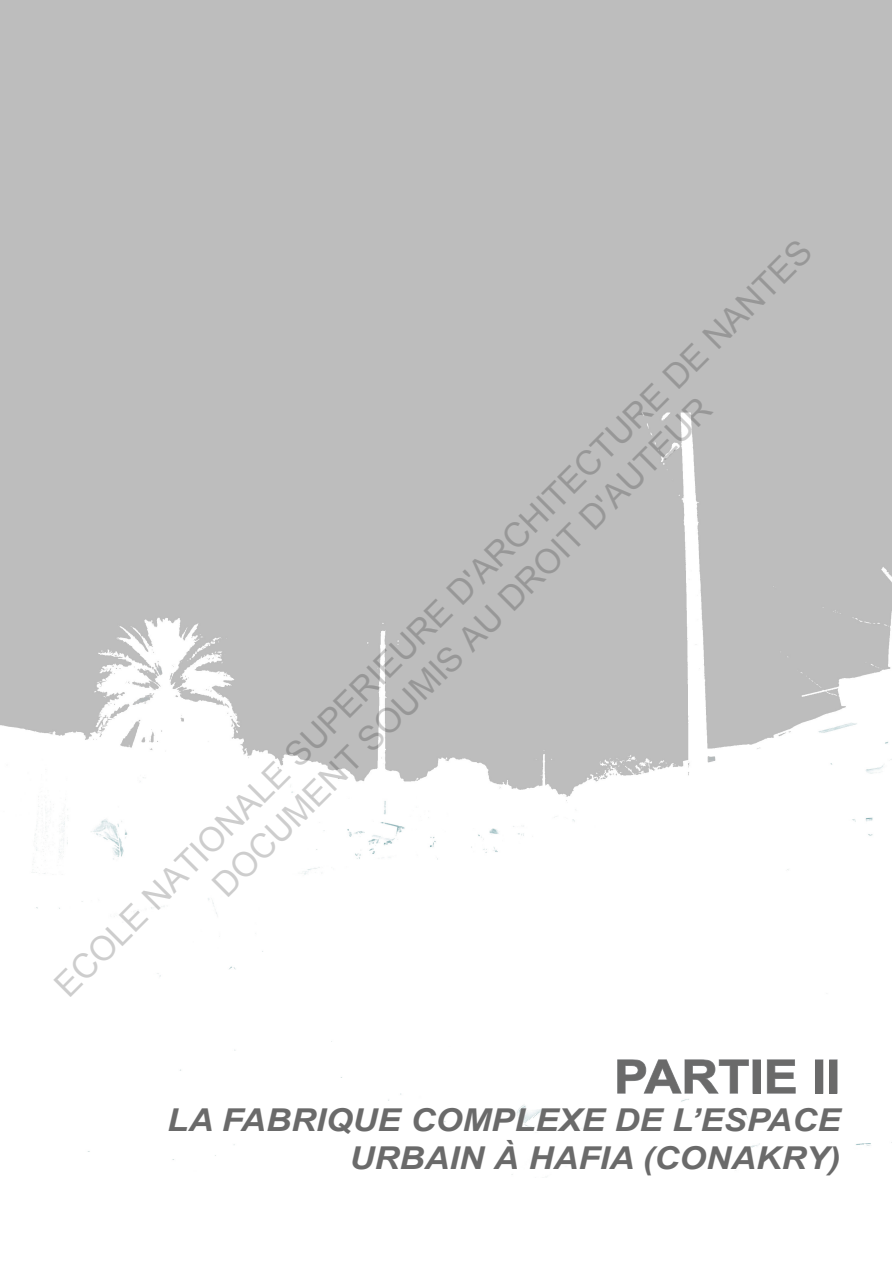
<style>
.page{position:relative;width:893px;height:1263px;background:#fff}
.page>*{position:absolute;margin:0;border:0;box-sizing:border-box;transform-origin:0 0}
.t1{font:700 46.5px "Arial";color:#6a6a6a;scale:1.1 1}
.t2{font:33.9px/40.7px "Arial";color:rgb(0 0 0/.2);text-align:center}
.t3{font:italic 700 31.5px/37.8px "Arial";color:#6a6a6a;text-align:right;scale:1.1 1}
</style>
<div class="page">
<img style="left:0;top:0;width:892px;height:1175px">
<svg style="left:617px;top:1059px;width:132px;height:35px"></svg>
<div style="left:752px;top:1059px;width:9px;height:34px;border:1px solid #8a8c8f"></div>
<svg style="left:767px;top:1059px;width:29px;height:35px"></svg>
<div style="left:815px;top:1059px;width:8px;height:34px;border:1px solid #8a8c8f"></div>
<div style="left:829px;top:1059px;width:8px;height:34px;border:1px solid #8a8c8f"></div>
<p class="t2" style="left:46px;top:977px;width:1056px;rotate:-45deg">ECOLE NATIONALE SUPERIEURE D'ARCHITECTURE DE NANTES<br>DOCUMENT SOUMIS AU DROIT D'AUTEUR</p>
<h1 class="t1" style="left:614px;top:1051px;width:207px">PARTIE II</h1>
<p class="t3" style="left:167px;top:1101px;width:614px">LA FABRIQUE COMPLEXE DE L’ESPACE<br>URBAIN À HAFIA (CONAKRY)</p>
</div>
